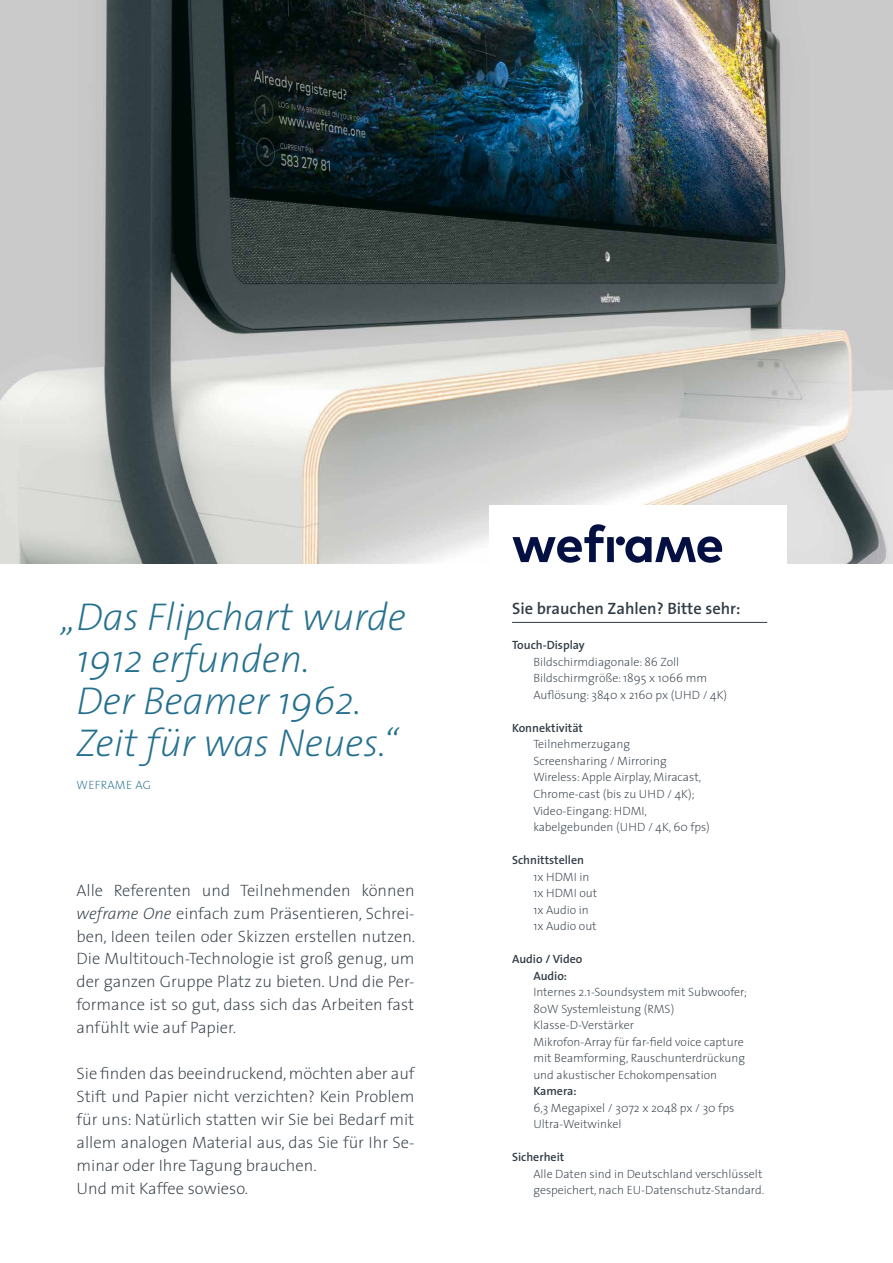
<style>
.page{position:relative;width:893px;height:1263px;background:#fff}
.page>*{position:absolute;margin:0;border:0;box-sizing:border-box;transform-origin:0 0}
.t1{font:italic 200 39px/42px "The Sans";color:#25708f}
.t2{font:200 16.5px/23px "The Sans";color:#323d46;text-align:justify}
.t3{font:600 16.5px "The Sans";color:#323d46}
.t4{font:200 12px/16.5px "The Sans";color:#323d46}
.t5{font:600 12px/16.5px "The Sans";color:#323d46;text-align:center}
.t6{font:200 12px "The Sans";letter-spacing:.03em;color:#25708f}
.s1{font-style:italic}
</style>
<div class="page">
<img style="left:0;top:0;width:893px;height:563px">
<div style="left:489px;top:505px;width:298px;height:694px;background:#fff"></div>
<svg style="left:512px;top:524px;width:210px;height:39px"></svg>
<hr style="left:512px;top:622px;width:255px;height:1px;background:#323d46">
<h1 class="t1" style="left:77px;top:595px;width:331px;text-indent:-15px">„Das Flipchart wurde<br>1912 erfunden.<br>Der Beamer 1962.<br>Zeit für was Neues.“</h1>
<p class="t6" style="left:77px;top:775px;width:76px">WEFRAME AG</p>
<p class="t2" style="left:77px;top:878px;width:340px">Alle Referenten und Teilnehmenden können <span class="s1">weframe One</span> einfach zum Präsentieren, Schrei&shy;ben, Ideen teilen oder Skizzen erstellen nutzen.<br>Die Multitouch-Technologie ist groß genug, um der ganzen Gruppe Platz zu bieten. Und die Per&shy;formance ist so gut, dass sich das Arbeiten fast anfühlt wie auf Papier.</p>
<p class="t2" style="left:77px;top:1062px;width:340px;text-align:left">Sie finden das beeindruckend, möchten aber auf Stift und Papier nicht verzichten? Kein Problem für uns: Natürlich statten wir Sie bei Bedarf mit allem analogen Material aus, das Sie für Ihr Se&shy;minar oder Ihre Tagung brauchen.<br>Und mit Kaffee sowieso.</p>
<h2 class="t3" style="left:512px;top:594px;width:230px">Sie brauchen Zahlen? Bitte sehr:</h2>
<p class="t5" style="left:512px;top:637px;width:74px">Touch-Display</p>
<p class="t4" style="left:533px;top:653px;width:195px">Bildschirmdiagonale: 86 Zoll<br>Bildschirmgröße: 1895 x 1066 mm<br>Auflösung: 3840 x 2160 px (UHD / 4K)</p>
<p class="t5" style="left:512px;top:719px;width:73px">Konnektivität</p>
<p class="t4" style="left:533px;top:736px;width:178px">Teilnehmerzugang<br>Screensharing / Mirroring<br>Wireless: Apple Airplay, Miracast,<br>Chrome-cast (bis zu UHD / 4K);<br>Video-Eingang: HDMI, kabelgebunden (UHD / 4K, 60 fps)</p>
<p class="t5" style="left:512px;top:851px;width:74px">Schnittstellen</p>
<p class="t4" style="left:533px;top:868px;width:65px">1x HDMI in<br>1x HDMI out<br>1x Audio in<br>1x Audio out</p>
<p class="t5" style="left:512px;top:950px;width:72px">Audio / Video<br>Audio:</p>
<p class="t4" style="left:533px;top:983px;width:215px">Internes 2.1-Soundsystem mit Subwoofer; 80W Systemleistung (RMS)<br>Klasse-D-Verstärker<br>Mikrofon-Array für far-field voice capture mit Beamforming, Rauschunterdrückung und akustischer Echokompensation</p>
<p class="t5" style="left:533px;top:1082px;width:45px">Kamera:</p>
<p class="t4" style="left:533px;top:1099px;width:202px">6,3 Megapixel / 3072 x 2048 px / 30 fps<br>Ultra-Weitwinkel</p>
<p class="t5" style="left:512px;top:1148px;width:54px">Sicherheit</p>
<p class="t4" style="left:533px;top:1165px;width:232px">Alle Daten sind in Deutschland verschlüsselt gespeichert, nach EU-Datenschutz-Standard.</p>
</div>
